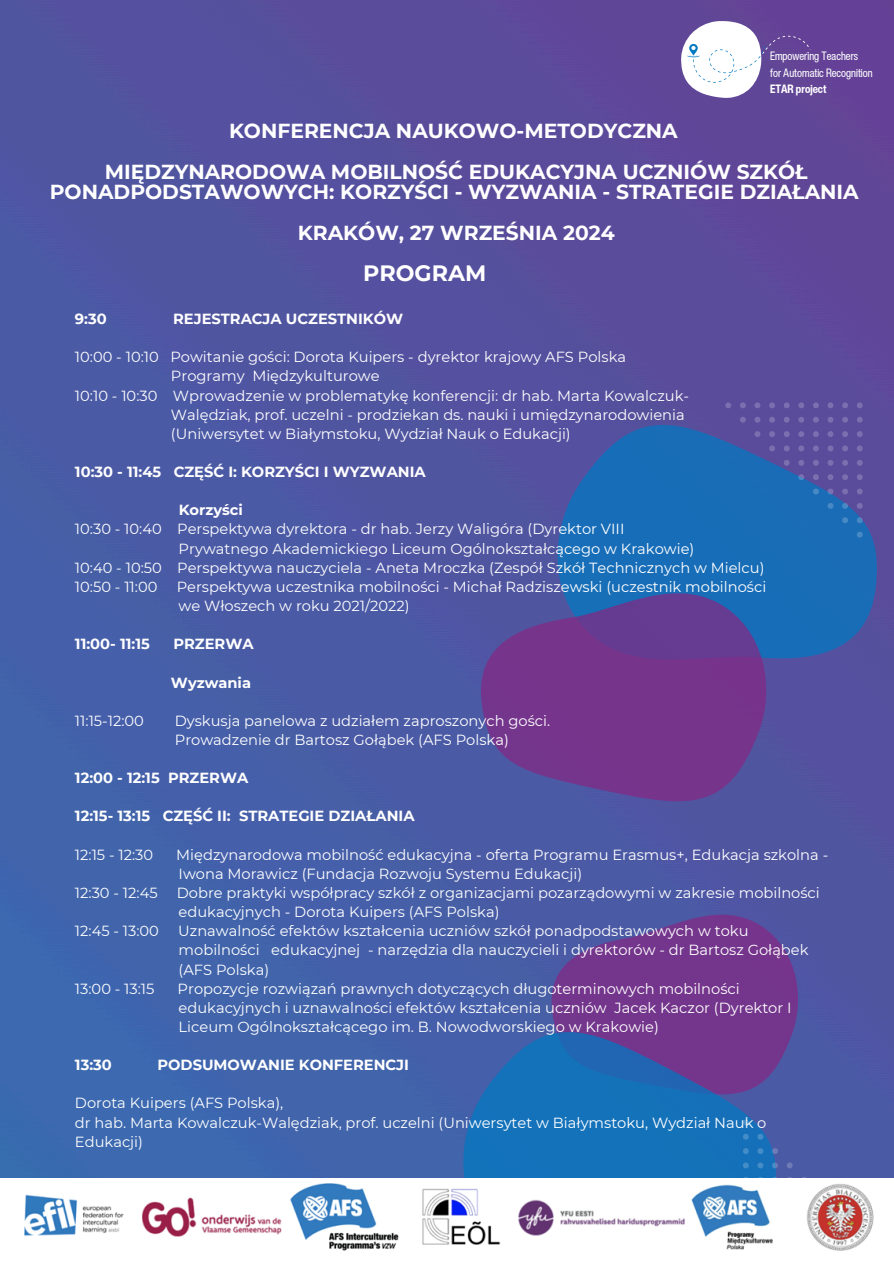
<style>
.page{position:relative;width:894px;height:1264px;background:#fff}
.page>*{position:absolute;margin:0;border:0;box-sizing:border-box;transform-origin:0 0}
.t1{font:700 22.2px "Montserrat";color:#fff}
.t2{font:700 20.25px/20.2px "Montserrat";color:#fff;text-align:center}
.t3{font:14.7px/19.2px "Montserrat";color:#fff}
.t4{font:700 14.7px "Montserrat";color:#fff}
.t5{font:condensed 11.85px "Helvetica Now Display";color:#fff}
.t6{font:700 condensed 11.85px "Helvetica Now Display";color:#fff}
</style>
<div class="page">
<img style="left:0;top:0;width:893px;height:1178px">
<svg style="left:547px;top:409px;width:336px;height:266px;background:#2f61ad"></svg>
<svg style="left:461px;top:562px;width:336px;height:293px;background:#59499a"></svg>
<svg style="left:680px;top:21px;width:134px;height:77px"></svg>
<svg style="left:534px;top:886px;width:292px;height:257px;background:#5f4798"></svg>
<svg style="left:457px;top:1023px;width:322px;height:155px;background:#2e62ae"></svg>
<svg style="left:856px;top:531px;width:6px;height:6px"></svg>
<svg style="left:856px;top:517px;width:6px;height:6px"></svg>
<svg style="left:841px;top:517px;width:6px;height:6px"></svg>
<svg style="left:856px;top:503px;width:6px;height:6px"></svg>
<svg style="left:841px;top:503px;width:6px;height:6px"></svg>
<svg style="left:827px;top:503px;width:6px;height:6px"></svg>
<svg style="left:856px;top:488px;width:6px;height:6px"></svg>
<svg style="left:841px;top:488px;width:6px;height:6px"></svg>
<svg style="left:827px;top:488px;width:6px;height:6px"></svg>
<svg style="left:812px;top:488px;width:6px;height:6px"></svg>
<svg style="left:856px;top:474px;width:6px;height:6px"></svg>
<svg style="left:841px;top:474px;width:6px;height:6px"></svg>
<svg style="left:827px;top:474px;width:6px;height:6px"></svg>
<svg style="left:812px;top:474px;width:6px;height:6px"></svg>
<svg style="left:798px;top:474px;width:6px;height:6px"></svg>
<svg style="left:856px;top:460px;width:6px;height:6px"></svg>
<svg style="left:841px;top:460px;width:6px;height:6px"></svg>
<svg style="left:827px;top:460px;width:6px;height:6px"></svg>
<svg style="left:812px;top:460px;width:6px;height:6px"></svg>
<svg style="left:798px;top:460px;width:6px;height:6px"></svg>
<svg style="left:783px;top:460px;width:6px;height:6px"></svg>
<svg style="left:856px;top:445px;width:6px;height:6px"></svg>
<svg style="left:841px;top:445px;width:6px;height:6px"></svg>
<svg style="left:827px;top:445px;width:6px;height:6px"></svg>
<svg style="left:812px;top:445px;width:6px;height:6px"></svg>
<svg style="left:798px;top:445px;width:6px;height:6px"></svg>
<svg style="left:783px;top:445px;width:6px;height:6px"></svg>
<svg style="left:768px;top:445px;width:6px;height:6px"></svg>
<svg style="left:856px;top:431px;width:6px;height:6px"></svg>
<svg style="left:841px;top:431px;width:6px;height:6px"></svg>
<svg style="left:827px;top:431px;width:6px;height:6px"></svg>
<svg style="left:812px;top:431px;width:6px;height:6px"></svg>
<svg style="left:798px;top:431px;width:6px;height:6px"></svg>
<svg style="left:783px;top:431px;width:6px;height:6px"></svg>
<svg style="left:768px;top:431px;width:6px;height:6px"></svg>
<svg style="left:754px;top:431px;width:6px;height:6px"></svg>
<svg style="left:856px;top:417px;width:6px;height:5px"></svg>
<svg style="left:841px;top:417px;width:6px;height:5px"></svg>
<svg style="left:827px;top:417px;width:6px;height:5px"></svg>
<svg style="left:812px;top:417px;width:6px;height:5px"></svg>
<svg style="left:798px;top:417px;width:6px;height:5px"></svg>
<svg style="left:783px;top:417px;width:6px;height:5px"></svg>
<svg style="left:768px;top:417px;width:6px;height:5px"></svg>
<svg style="left:754px;top:417px;width:6px;height:5px"></svg>
<svg style="left:739px;top:417px;width:6px;height:5px"></svg>
<svg style="left:856px;top:402px;width:6px;height:6px"></svg>
<svg style="left:841px;top:402px;width:6px;height:6px"></svg>
<svg style="left:827px;top:402px;width:6px;height:6px"></svg>
<svg style="left:812px;top:402px;width:6px;height:6px"></svg>
<svg style="left:798px;top:402px;width:6px;height:6px"></svg>
<svg style="left:783px;top:402px;width:6px;height:6px"></svg>
<svg style="left:768px;top:402px;width:6px;height:6px"></svg>
<svg style="left:754px;top:402px;width:6px;height:6px"></svg>
<svg style="left:739px;top:402px;width:6px;height:6px"></svg>
<svg style="left:725px;top:402px;width:6px;height:6px"></svg>
<svg style="left:742px;top:1119px;width:6px;height:6px"></svg>
<svg style="left:742px;top:1133px;width:6px;height:6px"></svg>
<svg style="left:757px;top:1133px;width:6px;height:6px"></svg>
<svg style="left:742px;top:1148px;width:6px;height:5px"></svg>
<svg style="left:757px;top:1148px;width:6px;height:5px"></svg>
<svg style="left:771px;top:1148px;width:6px;height:5px"></svg>
<svg style="left:742px;top:1162px;width:6px;height:6px"></svg>
<svg style="left:757px;top:1162px;width:6px;height:6px"></svg>
<svg style="left:771px;top:1162px;width:6px;height:6px"></svg>
<svg style="left:786px;top:1162px;width:6px;height:6px"></svg>
<svg style="left:742px;top:1176px;width:6px;height:2px"></svg>
<svg style="left:757px;top:1176px;width:6px;height:2px"></svg>
<svg style="left:771px;top:1176px;width:6px;height:2px"></svg>
<svg style="left:786px;top:1176px;width:6px;height:2px"></svg>
<svg style="left:801px;top:1176px;width:6px;height:2px"></svg>
<img style="left:24px;top:1183px;width:850px;height:68px">
<p class="t5" style="left:769px;top:47px;width:90px">Empowering Teachers</p>
<p class="t5" style="left:769px;top:63px;width:104px">for Automatic Recognition</p>
<p class="t6" style="left:769px;top:80px;width:58px">ETAR project</p>
<p class="t2" style="left:229px;top:121px;width:450px">KONFERENCJA NAUKOWO-METODYCZNA</p>
<h4 class="t2" style="left:50px;top:161px;width:810px">MIĘDZYNARODOWA MOBILNOŚĆ EDUKACYJNA UCZNIÓW SZKÓŁ<br>PONADPODSTAWOWYCH: KORZYŚCI - WYZWANIA - STRATEGIE DZIAŁANIA</h4>
<p class="t2" style="left:298px;top:222px;width:318px">KRAKÓW, 27 WRZEŚNIA 2024</p>
<h4 class="t1" style="left:363px;top:260px;width:124px">PROGRAM</h4>
<p class="t4" style="left:75px;top:310px;width:33px">9:30</p>
<p class="t4" style="left:173px;top:310px;width:231px">REJESTRACJA UCZESTNIKÓW</p>
<p class="t3" style="left:75px;top:347px;width:552px">10:00 - 10:10 Powitanie gości: Dorota Kuipers - dyrektor krajowy AFS Polska</p>
<p class="t3" style="left:171px;top:366px;width:210px">Programy Międzykulturowe</p>
<h1 class="t3" style="left:75px;top:385px;width:615px">10:10 - 10:30 Wprowadzenie w problematykę konferencji: dr hab. Marta Kowalczuk-</h1>
<h1 class="t3" style="left:171px;top:405px;width:515px">Walędziak, prof. uczelni - prodziekan ds. nauki i umiędzynarodowienia (Uniwersytet w Białymstoku, Wydział Nauk o Edukacji)</h1>
<h1 class="t4" style="left:75px;top:463px;width:352px">10:30 - 11:45 CZĘŚĆ I: KORZYŚCI I WYZWANIA</h1>
<h1 class="t4" style="left:179px;top:501px;width:66px">Korzyści</h1>
<h2 class="t3" style="left:75px;top:519px;width:550px">10:30 - 10:40 Perspektywa dyrektora - dr hab. Jerzy Waligóra (Dyrektor VIII</h2>
<p class="t3" style="left:75px;top:538px;width:690px;text-indent:104px">Prywatnego Akademickiego Liceum Ogólnokształcącego w Krakowie)<br>10:40 - 10:50 Perspektywa nauczyciela - Aneta Mroczka (Zespół Szkół Technicznych w Mielcu)<br>10:50 - 11:00</p>
<p class="t3" style="left:177px;top:577px;width:591px">Perspektywa uczestnika mobilności - Michał Radziszewski (uczestnik mobilności we Włoszech w roku 2021/2022)</p>
<h4 class="t4" style="left:75px;top:635px;width:76px">11:00- 11:15</h4>
<h4 class="t4" style="left:173px;top:635px;width:82px">PRZERWA</h4>
<p class="t4" style="left:171px;top:673px;width:82px">Wyzwania</p>
<h4 class="t3" style="left:75px;top:711px;width:70px">11:15-12:00</h4>
<h4 class="t3" style="left:175px;top:711px;width:377px">Dyskusja panelowa z udziałem zaproszonych gości.<br>Prowadzenie dr Bartosz Gołąbek (AFS Polska)</h4>
<h2 class="t4" style="left:75px;top:769px;width:175px">12:00 - 12:15 PRZERWA</h2>
<h4 class="t4" style="left:75px;top:807px;width:341px">12:15- 13:15 CZĘŚĆ II: STRATEGIE DZIAŁANIA</h4>
<p class="t3" style="left:75px;top:844px;width:80px">12:15 - 12:30</p>
<p class="t3" style="left:176px;top:844px;width:653px">Międzynarodowa mobilność edukacyjna - oferta Programu Erasmus+, Edukacja szkolna -</p>
<h4 class="t3" style="left:179px;top:864px;width:405px">Iwona Morawicz (Fundacja Rozwoju Systemu Edukacji)</h4>
<p class="t3" style="left:75px;top:883px;width:84px">12:30 - 12:45</p>
<p class="t3" style="left:177px;top:883px;width:644px">Dobre praktyki współpracy szkół z organizacjami pozarządowymi w zakresie mobilności</p>
<h3 class="t3" style="left:179px;top:902px;width:322px">edukacyjnych - Dorota Kuipers (AFS Polska)</h3>
<p class="t3" style="left:75px;top:921px;width:85px">12:45 - 13:00</p>
<p class="t3" style="left:178px;top:921px;width:631px">Uznawalność efektów kształcenia uczniów szkół ponadpodstawowych w toku mobilności edukacyjnej - narzędzia dla nauczycieli i dyrektorów - dr Bartosz Gołąbek</p>
<h2 class="t3" style="left:179px;top:959px;width:92px">(AFS Polska)</h2>
<h2 class="t3" style="left:75px;top:978px;width:81px">13:00 - 13:15</h2>
<h2 class="t3" style="left:177px;top:978px;width:563px">Propozycje rozwiązań prawnych dotyczących długoterminowych mobilności edukacyjnych i uznawalności efektów kształcenia uczniów</h2>
<h2 class="t3" style="left:179px;top:997px;width:614px;text-indent:435px">Jacek Kaczor (Dyrektor I<br>Liceum Ogólnokształcącego im. B. Nowodworskiego w Krakowie)</h2>
<h2 class="t4" style="left:75px;top:1055px;width:38px">13:30</h2>
<h2 class="t4" style="left:157px;top:1055px;width:253px">PODSUMOWANIE KONFERENCJI</h2>
<h4 class="t3" style="left:75px;top:1093px;width:692px">Dorota Kuipers (AFS Polska),<br>dr hab. Marta Kowalczuk-Walędziak, prof. uczelni (Uniwersytet w Białymstoku, Wydział Nauk o<br>Edukacji)</h4>
</div>
